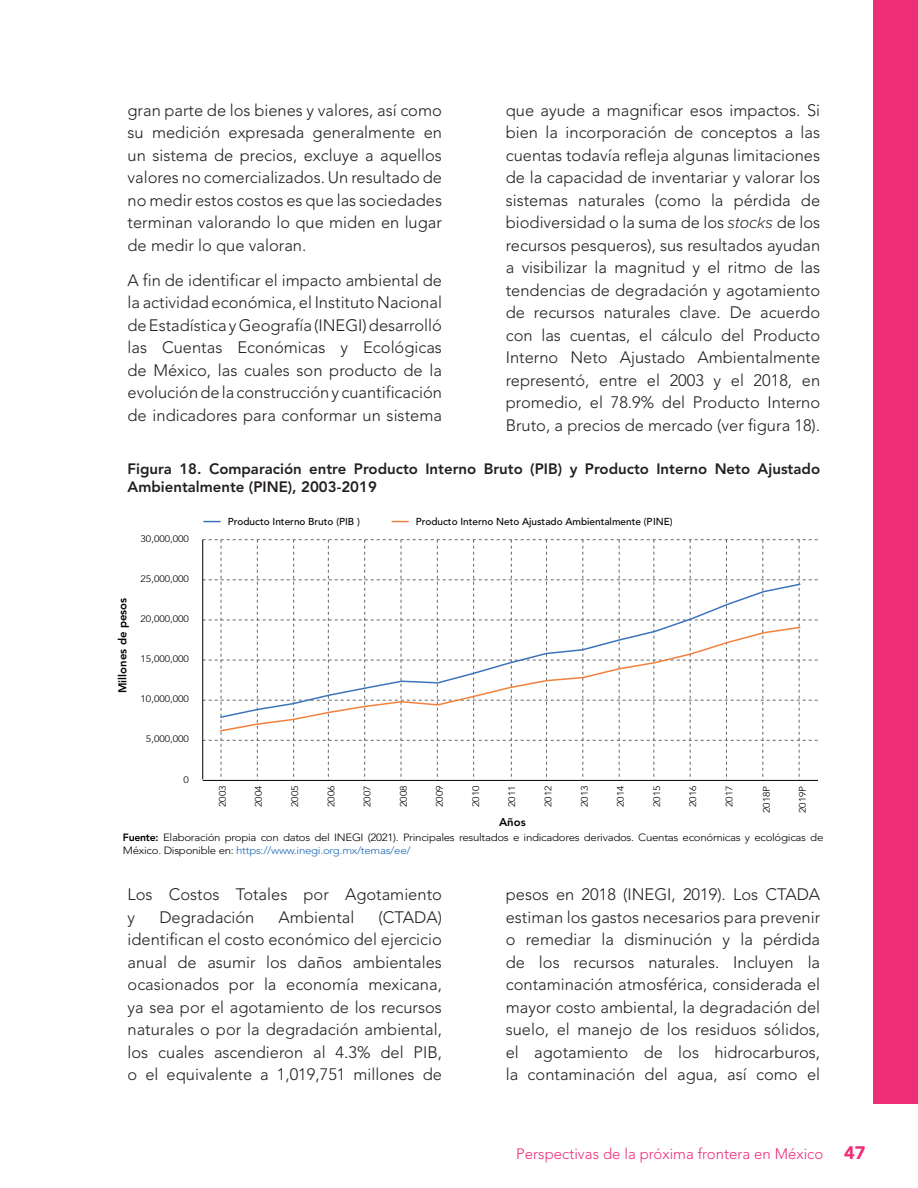
<style>
.page{position:relative;width:918px;height:1188px;background:#fff}
.page>*{position:absolute;margin:0;border:0;box-sizing:border-box;transform-origin:0 0}
.Texto{font:300 16.5px/22.5px "Avenir";color:#231f20;text-align:justify}
.Figura{font:800 15px/18px "Avenir";color:#231f20}
.t1{font:300 15px "Avenir";color:#ee2d77}
.t2{font:800 11.25px "Avenir";color:#000001}
.t3{font:300 10.5px/13.5px "Avenir";letter-spacing:-.025em;color:#000001;scale:1.09 1}
.t4{font:500 10.05px "Avenir";color:#000001}
.t5{font:300 9.45px "Avenir";color:#000001;scale:1.09 1}
.s1{font-family:"Proxima Nova";font-style:italic}
.s2{font-weight:800}
.s3{color:#1b69b4}
.s4{font-weight:900;font-size:18px}
</style>
<div class="page">
<svg style="left:203px;top:539px;width:615px;height:241px"></svg>
<hr style="left:203px;top:780px;width:615px;height:1px;background:#000001">
<svg style="left:219px;top:583px;width:583px;height:43px"></svg>
<svg style="left:219px;top:626px;width:583px;height:107px"></svg>
<svg style="left:204px;top:521px;width:16px;height:1px"></svg>
<svg style="left:392px;top:521px;width:16px;height:1px"></svg>
<hr style="left:202px;top:540px;width:1px;height:239px;background:#000001">
<div style="left:873px;top:0;width:45px;height:1104px;background:#ee2d77"></div>
<p class="Texto" style="left:506px;top:99px;width:316px">que ayude a magnificar esos impactos. Si bien la incorporación de conceptos a las cuentas todavía refleja algunas limitaciones de la capacidad de inventariar y valorar los sistemas naturales (como la pérdida de biodiversidad o la suma de los <span class="s1">stocks</span> de los recursos pesqueros), sus resultados ayudan a visibilizar la magnitud y el ritmo de las tendencias de degradación y agotamiento de recursos naturales clave. De acuerdo con las cuentas, el cálculo del Producto Interno Neto Ajustado Ambientalmente representó, entre el 2003 y el 2018, en promedio, el 78.9% del Producto Interno Bruto, a precios de mercado (ver figura 18).</p>
<p class="Figura" style="left:128px;top:461px;width:694px">Figura 18. Comparación entre Producto Interno Bruto (PIB) y Producto Interno Neto Ajustado<br>Ambientalmente (PINE), 2003-2019</p>
<p class="Texto" style="left:128px;top:99px;width:316px">gran parte de los bienes y valores, así como su medición expresada generalmente en un sistema de precios, excluye a aquellos valores no comercializados. Un resultado de no medir estos costos es que las sociedades terminan valorando lo que miden en lugar de medir lo que valoran.</p>
<p class="Texto" style="left:128px;top:270px;width:316px">A fin de identificar el impacto ambiental de la actividad económica, el Instituto Nacional de Estadística y Geografía (INEGI) desarrolló las Cuentas Económicas y Ecológicas de México, las cuales son producto de la evolución de la construcción y cuantificación de indicadores para conformar un sistema</p>
<p class="t5" style="left:141px;top:532px;width:46px">30,000,000</p>
<p class="t2" style="left:114px;top:693px;width:97px;rotate:-90deg">Millones de pesos</p>
<p class="t5" style="left:141px;top:572px;width:46px">25,000,000</p>
<p class="t5" style="left:141px;top:612px;width:46px">20,000,000</p>
<p class="t5" style="left:141px;top:652px;width:46px">15,000,000</p>
<p class="t5" style="left:141px;top:692px;width:46px">10,000,000</p>
<p class="t5" style="left:146px;top:732px;width:41px">5,000,000</p>
<p class="t5" style="left:184px;top:772px;width:6px">0</p>
<p class="t4" style="left:228px;top:514px;width:134px">Producto Interno Bruto (PIB )</p>
<p class="t4" style="left:416px;top:514px;width:258px">Producto Interno Neto Ajustado Ambientalmente (PINE)</p>
<p class="t5" style="left:216px;top:807px;width:21px;rotate:-90deg">2003</p>
<p class="t5" style="left:252px;top:807px;width:21px;rotate:-90deg">2004</p>
<p class="t5" style="left:288px;top:807px;width:21px;rotate:-90deg">2005</p>
<p class="t5" style="left:324px;top:807px;width:21px;rotate:-90deg">2006</p>
<p class="t5" style="left:360px;top:807px;width:21px;rotate:-90deg">2007</p>
<p class="t5" style="left:396px;top:807px;width:21px;rotate:-90deg">2008</p>
<p class="t5" style="left:433px;top:807px;width:21px;rotate:-90deg">2009</p>
<p class="t5" style="left:469px;top:807px;width:21px;rotate:-90deg">2010</p>
<p class="t5" style="left:505px;top:807px;width:21px;rotate:-90deg">2011</p>
<p class="t5" style="left:541px;top:807px;width:21px;rotate:-90deg">2012</p>
<p class="t5" style="left:577px;top:807px;width:21px;rotate:-90deg">2013</p>
<p class="t5" style="left:614px;top:807px;width:21px;rotate:-90deg">2014</p>
<p class="t5" style="left:650px;top:807px;width:21px;rotate:-90deg">2015</p>
<p class="t5" style="left:686px;top:807px;width:21px;rotate:-90deg">2016</p>
<p class="t5" style="left:722px;top:807px;width:21px;rotate:-90deg">2017</p>
<p class="t5" style="left:759px;top:813px;width:27px;rotate:-90deg">2018P</p>
<p class="t5" style="left:796px;top:813px;width:27px;rotate:-90deg">2019P</p>
<p class="t2" style="left:499px;top:814px;width:28px">Años</p>
<p class="t3" style="left:123px;top:831px;width:644px"><span class="s2">Fuente:</span> Elaboración propia con datos del INEGI (2021). Principales resultados e indicadores derivados. Cuentas económicas y ecológicas de<br>México. Disponible en: <span class="s3">https://www.inegi.org.mx/temas/ee/</span></p>
<p class="Texto" style="left:128px;top:884px;width:316px">Los Costos Totales por Agotamiento y</p>
<p class="Texto" style="left:159px;top:906px;width:97px">Degradación</p>
<p class="Texto" style="left:279px;top:906px;width:77px">Ambiental</p>
<p class="Texto" style="left:128px;top:906px;width:316px;text-indent:251px">(CTADA) identifican el costo económico del ejercicio anual de asumir los daños ambientales ocasionados por la economía mexicana, ya sea por el agotamiento de los recursos naturales o por la degradación ambiental, los cuales ascendieron al 4.3% del PIB, o el equivalente a 1,019,751 millones de</p>
<p class="Texto" style="left:506px;top:884px;width:316px">pesos en 2018 (INEGI, 2019). Los CTADA estiman los gastos necesarios para prevenir o remediar la disminución y la pérdida de los recursos naturales. Incluyen la contaminación atmosférica, considerada el mayor costo ambiental, la degradación del suelo, el manejo de los residuos sólidos, el agotamiento de los hidrocarburos, la contaminación del agua, así como el</p>
<p class="t1" style="left:516px;top:1143px;width:351px">Perspectivas de la próxima frontera en México <span class="s4">47</span></p>
</div>
